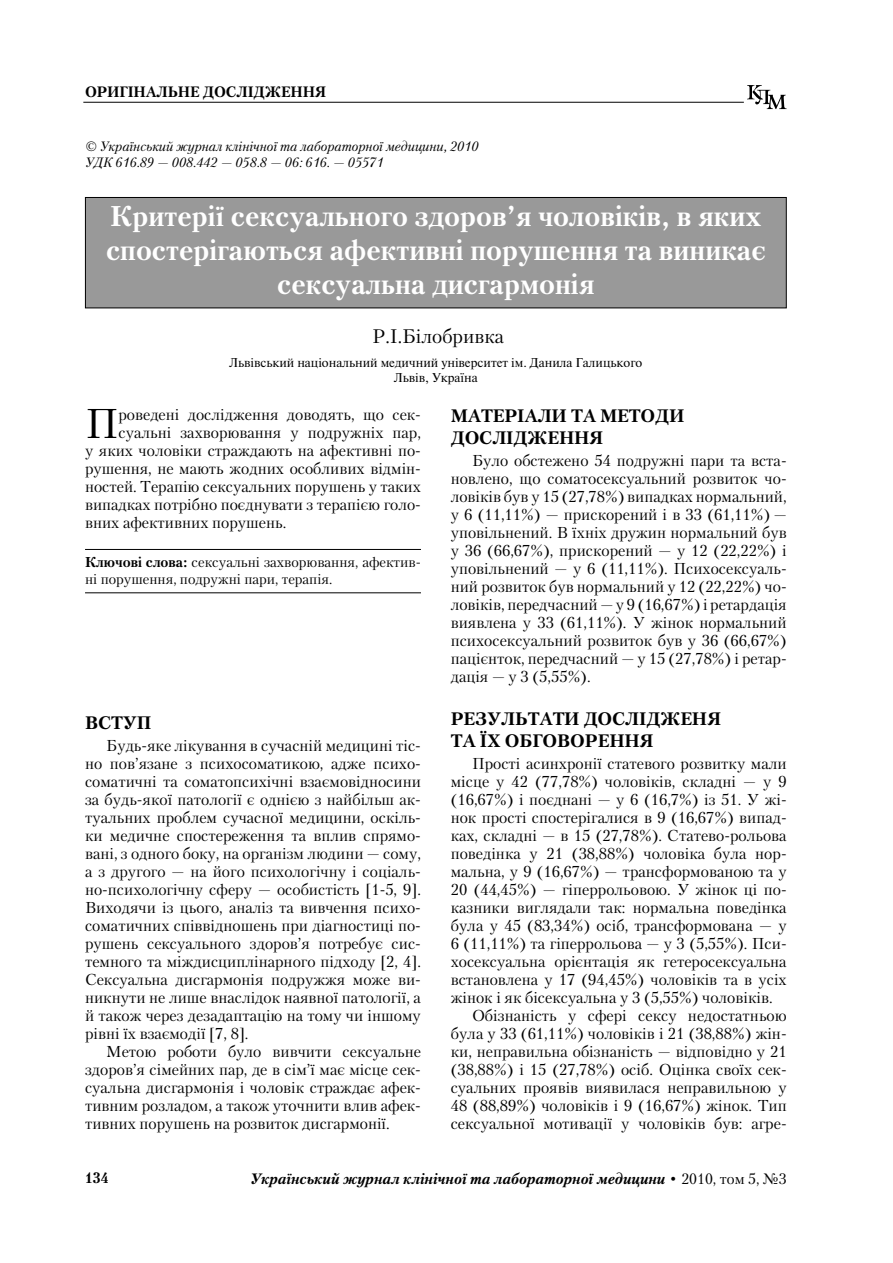
<style>
.page{position:relative;width:893px;height:1263px;background:#fff}
.page>*{position:absolute;margin:0;border:0;box-sizing:border-box;transform-origin:0 0}
.BUKVITSA{font:41.4px "Petersburg C";color:#000}
.ZAGOLOVOK{font:700 28.5px/33.8px "Petersburg C";color:#fff;text-align:center}
.AVTORI{font:19.5px "Petersburg C";color:#000}
.PODZAGOLOV{font:700 18px/21.6px "Petersburg C";color:#000}
.TXT{font:15.75px/18px "Petersburg C";color:#000;text-align:justify}
.BUKVITSA-2{font:15.75px "Petersburg C";color:#000}
.t1{font:italic 700 15px "Petersburg C";color:#000}
.t2{font:700 15px "Petersburg C";color:#000}
._02_KLUCH{font:14.25px/17.1px "Petersburg C";color:#000}
.UDK_2{font:italic 13.5px "Petersburg C";color:#000}
.GOROD{font:12.75px/15.3px "Newton C";color:#000;text-align:center}
.s1{font-weight:700}
.s2{font-weight:400;font-style:normal}
</style>
<div class="page">
<svg style="left:747px;top:85px;width:40px;height:24px"></svg>
<hr style="left:83px;top:102px;width:661px;height:1px;background:#000">
<div style="left:85px;top:197px;width:701px;height:111px;background:#999"></div>
<div style="left:85px;top:197px;width:702px;height:111px;border:1px solid #000"></div>
<hr style="left:85px;top:549px;width:336px;height:1px;background:#000">
<hr style="left:85px;top:592px;width:336px;height:1px;background:#000">
<p class="t2" style="left:85px;top:83px;width:243px">ОРИГIНАЛЬНЕ ДОСЛIДЖЕННЯ</p>
<p class="UDK_2" style="left:85px;top:138px;width:395px">© Український журнал клiнiчної та лабораторної медицини, 2010</p>
<p class="UDK_2" style="left:85px;top:154px;width:300px">УДК 616.89 — 008.442 — 058.8 — 06: 616. — 05571</p>
<p class="ZAGOLOVOK" style="left:106px;top:199px;width:661px">Критерiї сексуального здоров’я чоловiкiв, в яких спостерiгаються афективнi порушення та виникає сексуальна дисгармонiя</p>
<p class="AVTORI" style="left:372px;top:324px;width:133px">Р.I.Бiлобривка</p>
<p class="GOROD" style="left:229px;top:355px;width:414px">Львiвський нацiональний медичний унiверситет iм. Данила Галицького<br>Львiв, Україна</p>
<p class="BUKVITSA" style="left:85px;top:399px;width:35px">П</p>
<p class="BUKVITSA-2" style="left:119px;top:406px;width:304px">роведенi дослiдження доводять, що сек-</p>
<p class="PODZAGOLOV" style="left:451px;top:405px;width:235px">МАТЕРIАЛИ ТА МЕТОДИ<br>ДОСЛIДЖЕННЯ</p>
<p class="TXT" style="left:451px;top:451px;width:337px;text-indent:21px">Було обстежено 54 подружнi пари та вста&shy;новлено, що соматосексуальний розвиток чо&shy;ловiкiв був у 15 (27,78%) випадках нормальний, у 6 (11,11%) — прискорений i в 33 (61,11%) — уповiльнений. В їхнiх дружин нормальний був у 36 (66,67%), прискорений — у 12 (22,22%) i уповiльнений — у 6 (11,11%). Психосексуаль&shy;ний розвиток був нормальний у 12 (22,22%) чо&shy;ловiкiв, передчасний — у 9 (16,67%) i ретардацiя виявлена у 33 (61,11%). У жiнок нормальний психосексуальний розвиток був у 36 (66,67%) пацiєнток, передчасний — у 15 (27,78%) i ретар&shy;дацiя — у 3 (5,55%).</p>
<p class="PODZAGOLOV" style="left:451px;top:708px;width:272px">РЕЗУЛЬТАТИ ДОСЛIДЖЕНЯ<br>ТА ЇХ ОБГОВОРЕННЯ</p>
<p class="TXT" style="left:451px;top:754px;width:337px;text-indent:21px">Простi асинхронiї статевого розвитку мали мiсце у 42 (77,78%) чоловiкiв, складнi — у 9 (16,67%) i поєднанi — у 6 (16,7%) iз 51. У жi&shy;нок простi спостерiгалися в 9 (16,67%) випад&shy;ках, складнi — в 15 (27,78%). Статево-рольова поведiнка у 21 (38,88%) чоловiка була нор&shy;мальна, у 9 (16,67%) — трансформованою та у 20 (44,45%) — гiперрольовою. У жiнок цi по&shy;казники виглядали так: нормальна поведiнка була у 45 (83,34%) осiб, трансформована — у 6 (11,11%) та гiперрольова — у 3 (5,55%). Пси&shy;хосексуальна орiєнтацiя як гетеросексуальна встановлена у 17 (94,45%) чоловiкiв та в усiх жiнок i як бiсексуальна у 3 (5,55%) чоловiкiв.</p>
<p class="TXT" style="left:451px;top:1006px;width:337px;text-indent:21px">Обiзнанiсть у сферi сексу недостатньою була у 33 (61,11%) чоловiкiв i 21 (38,88%) жiн&shy;ки, неправильна обiзнанiсть — вiдповiдно у 21 (38,88%) i 15 (27,78%) осiб. Оцiнка своїх сек&shy;суальних проявiв виявилася неправильною у 48 (88,89%) чоловiкiв i 9 (16,67%) жiнок. Тип сексуальної мотивацiї у чоловiкiв був: агре-</p>
<p class="BUKVITSA-2" style="left:119px;top:424px;width:304px">суальнi захворювання у подружнiх пар,</p>
<p class="BUKVITSA-2" style="left:85px;top:442px;width:337px">у яких чоловiки страждають на афективнi по-</p>
<p class="BUKVITSA-2" style="left:85px;top:460px;width:337px">рушення, не мають жодних особливих вiдмiн-</p>
<p class="BUKVITSA-2" style="left:85px;top:478px;width:337px">ностей. Терапiю сексуальних порушень у таких</p>
<p class="BUKVITSA-2" style="left:85px;top:496px;width:337px">випадках потрiбно поєднувати з терапiєю голо-</p>
<p class="BUKVITSA-2" style="left:85px;top:514px;width:203px">вних афективних порушень.</p>
<p class="_02_KLUCH" style="left:85px;top:553px;width:337px"><span class="s1">Ключовi слова:</span> сексуальнi захворювання, афектив&shy;нi порушення, подружнi пари, терапiя.</p>
<p class="PODZAGOLOV" style="left:85px;top:712px;width:68px">ВСТУП</p>
<p class="TXT" style="left:85px;top:736px;width:337px;text-indent:21px">Будь-яке лiкування в сучаснiй медицинi тiс&shy;но пов’язане з психосоматикою, адже психо&shy;соматичнi та соматопсихiчнi взаємовiдносини за будь-якої патологiї є однiєю з найбiльш ак&shy;туальних проблем сучасної медицини, оскiль&shy;ки медичне спостереження та вплив спрямо&shy;ванi, з одного боку, на органiзм людини — сому, а з другого — на його психологiчну i соцiаль&shy;но-психологiчну сферу — особистiсть [1-5, 9].<br>Виходячи iз цього, аналiз та вивчення психо&shy;соматичних спiввiдношень при дiагностицi по&shy;рушень сексуального здоров’я потребує сис&shy;темного та мiждисциплiнарного пiдходу [2, 4].<br>Сексуальна дисгармонiя подружжя може ви&shy;никнути не лише внаслiдок наявної патологiї, а й також через дезадаптацiю на тому чи iншому рiвнi їх взаємодiї [7, 8].</p>
<p class="TXT" style="left:85px;top:1042px;width:337px;text-indent:21px">Метою роботи було вивчити сексуальне здоров’я сiмейних пар, де в сiм’ї має мiсце сек&shy;суальна дисгармонiя i чоловiк страждає афек&shy;тивним розладом, а також уточнити влив афек&shy;тивних порушень на розвиток дисгармонiї.</p>
<p class="t2" style="left:85px;top:1169px;width:21px">134</p>
<p class="t1" style="left:250px;top:1170px;width:538px">Український журнал клiнiчної та лабораторної медицини <span class="s2">• 2010, том 5, №3</span></p>
</div>
